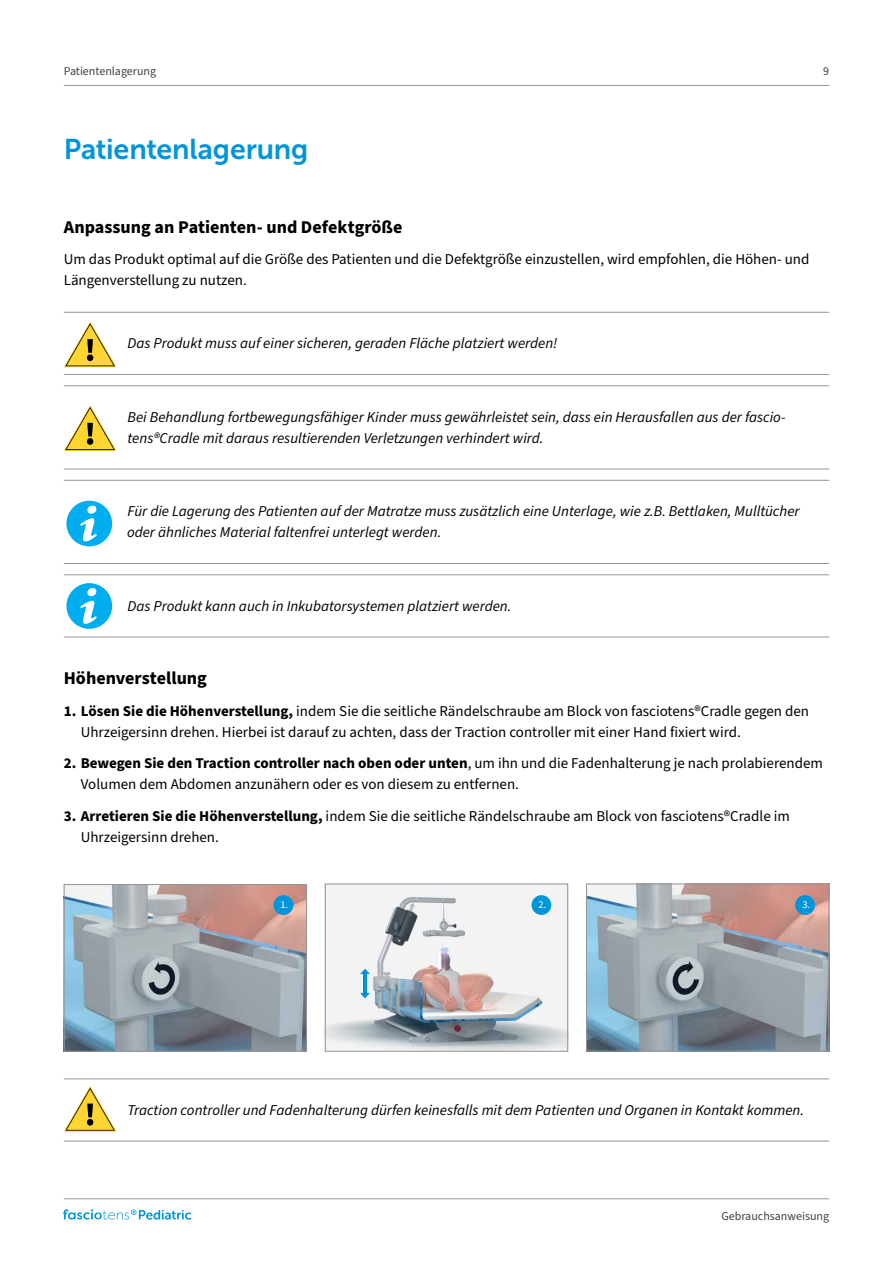
<style>
.page{position:relative;width:893px;height:1263px;background:#fff}
.page>*{position:absolute;margin:0;border:0;box-sizing:border-box;transform-origin:0 0}
.t1{font:28.5px "Museo Sans 700";letter-spacing:-.005em;color:#0095da}
.t2{font:700 18px "Source Sans Pro";color:#000}
.t3{font:15px/21px "Source Sans Pro";color:#000}
.t4{font:italic 15px/21px "Source Sans Pro";color:#000}
.t5{font:12px "Source Sans Pro";color:#414042}
.t6{font:10.5px "Source Sans Pro";color:#fff}
.s1{font-weight:700}
</style>
<div class="page">
<hr style="left:64px;top:85px;width:765px;height:1px;background:#939598">
<hr style="left:64px;top:1198px;width:765px;height:1px;background:#939598">
<svg style="left:63px;top:1209px;width:128px;height:11px"></svg>
<hr style="left:64px;top:374px;width:765px;height:1px;background:#939598">
<hr style="left:64px;top:312px;width:765px;height:1px;background:#939598">
<hr style="left:64px;top:469px;width:765px;height:1px;background:#939598">
<hr style="left:64px;top:385px;width:765px;height:1px;background:#939598">
<hr style="left:64px;top:563px;width:765px;height:1px;background:#939598">
<hr style="left:64px;top:480px;width:765px;height:1px;background:#939598">
<hr style="left:64px;top:637px;width:765px;height:1px;background:#939598">
<hr style="left:64px;top:574px;width:765px;height:1px;background:#939598">
<svg style="left:64px;top:322px;width:52px;height:45px"></svg>
<svg style="left:64px;top:405px;width:52px;height:46px"></svg>
<div style="left:66px;top:501px;width:46px;height:45px;background:#00aeef;border-radius:50%"></div>
<div style="left:87px;top:506px;width:9px;height:8px;background:#fff;border-radius:4px"></div>
<svg style="left:80px;top:518px;width:17px;height:23px"></svg>
<div style="left:66px;top:583px;width:46px;height:46px;background:#00aeef;border-radius:50%"></div>
<div style="left:87px;top:588px;width:9px;height:8px;background:#fff;border-radius:4px"></div>
<svg style="left:80px;top:601px;width:17px;height:23px"></svg>
<img style="left:66px;top:886px;width:239px;height:164px">
<div style="left:64px;top:884px;width:243px;height:168px;border:1px solid #939598"></div>
<img style="left:327px;top:886px;width:239px;height:164px">
<div style="left:325px;top:884px;width:243px;height:168px;border:1px solid #939598"></div>
<img style="left:588px;top:886px;width:239px;height:163px">
<div style="left:586px;top:884px;width:243px;height:167px;border:1px solid #939598"></div>
<div style="left:274px;top:895px;width:19px;height:20px;background:#0095da;border-radius:50%"></div>
<div style="left:531px;top:895px;width:20px;height:20px;background:#0095da;border-radius:50%"></div>
<div style="left:795px;top:895px;width:20px;height:20px;background:#0095da;border-radius:50%"></div>
<hr style="left:64px;top:1141px;width:765px;height:1px;background:#939598">
<hr style="left:64px;top:1078px;width:765px;height:1px;background:#939598">
<svg style="left:64px;top:1086px;width:52px;height:46px"></svg>
<svg style="left:363px;top:974px;width:4px;height:19px"></svg>
<svg style="left:360px;top:969px;width:10px;height:5px"></svg>
<svg style="left:360px;top:993px;width:10px;height:5px"></svg>
<p class="t5" style="left:64px;top:63px;width:94px">Patientenlagerung</p>
<p class="t5" style="left:823px;top:63px;width:7px">9</p>
<h1 class="t1" style="left:64px;top:133px;width:246px">Patientenlagerung</h1>
<p class="t2" style="left:64px;top:214px;width:340px">Anpassung an Patienten- und Defektgröße</p>
<p class="t3" style="left:64px;top:249px;width:747px">Um das Produkt optimal auf die Größe des Patienten und die Defektgröße einzustellen, wird empfohlen, die Höhen- und<br>Längenverstellung zu nutzen.</p>
<p class="t4" style="left:128px;top:333px;width:431px">Das Produkt muss auf einer sicheren, geraden Fläche platziert werden!</p>
<p class="t4" style="left:128px;top:407px;width:660px">Bei Behandlung fortbewegungsfähiger Kinder muss gewährleistet sein, dass ein Herausfallen aus der fascio&shy;tens®Cradle mit daraus resultierenden Verletzungen verhindert wird.</p>
<p class="t4" style="left:127px;top:501px;width:674px">Für die Lagerung des Patienten auf der Matratze muss zusätzlich eine Unterlage, wie z.B. Bettlaken, Mulltücher oder ähnliches Material faltenfrei unterlegt werden.</p>
<p class="t4" style="left:128px;top:596px;width:385px">Das Produkt kann auch in Inkubatorsystemen platziert werden.</p>
<p class="t2" style="left:64px;top:666px;width:145px">Höhenverstellung</p>
<p class="t3" style="left:81px;top:701px;width:730px;text-indent:-17px"><span class="s1">1. Lösen Sie die Höhenverstellung,</span> indem Sie die seitliche Rändelschraube am Block von fasciotens®Cradle gegen den<br>Uhrzeigersinn drehen. Hierbei ist darauf zu achten, dass der Traction controller mit einer Hand fixiert wird.</p>
<p class="t3" style="left:81px;top:753px;width:744px;text-indent:-17px"><span class="s1">2. Bewegen Sie den Traction controller nach oben oder unten</span>, um ihn und die Fadenhalterung je nach prolabierendem<br>Volumen dem Abdomen anzunähern oder es von diesem zu entfernen.</p>
<p class="t3" style="left:81px;top:806px;width:711px;text-indent:-17px"><span class="s1">3. Arretieren Sie die Höhenverstellung,</span> indem Sie die seitliche Rändelschraube am Block von fasciotens®Cradle im<br>Uhrzeigersinn drehen.</p>
<p class="t6" style="left:280px;top:897px;width:9px">1.</p>
<p class="t6" style="left:539px;top:897px;width:9px">2.</p>
<p class="t6" style="left:802px;top:897px;width:9px">3.</p>
<p class="t4" style="left:128px;top:1100px;width:678px">Traction controller und Fadenhalterung dürfen keinesfalls mit dem Patienten und Organen in Kontakt kommen.</p>
<p class="t5" style="left:721px;top:1208px;width:109px">Gebrauchsanweisung</p>
</div>
